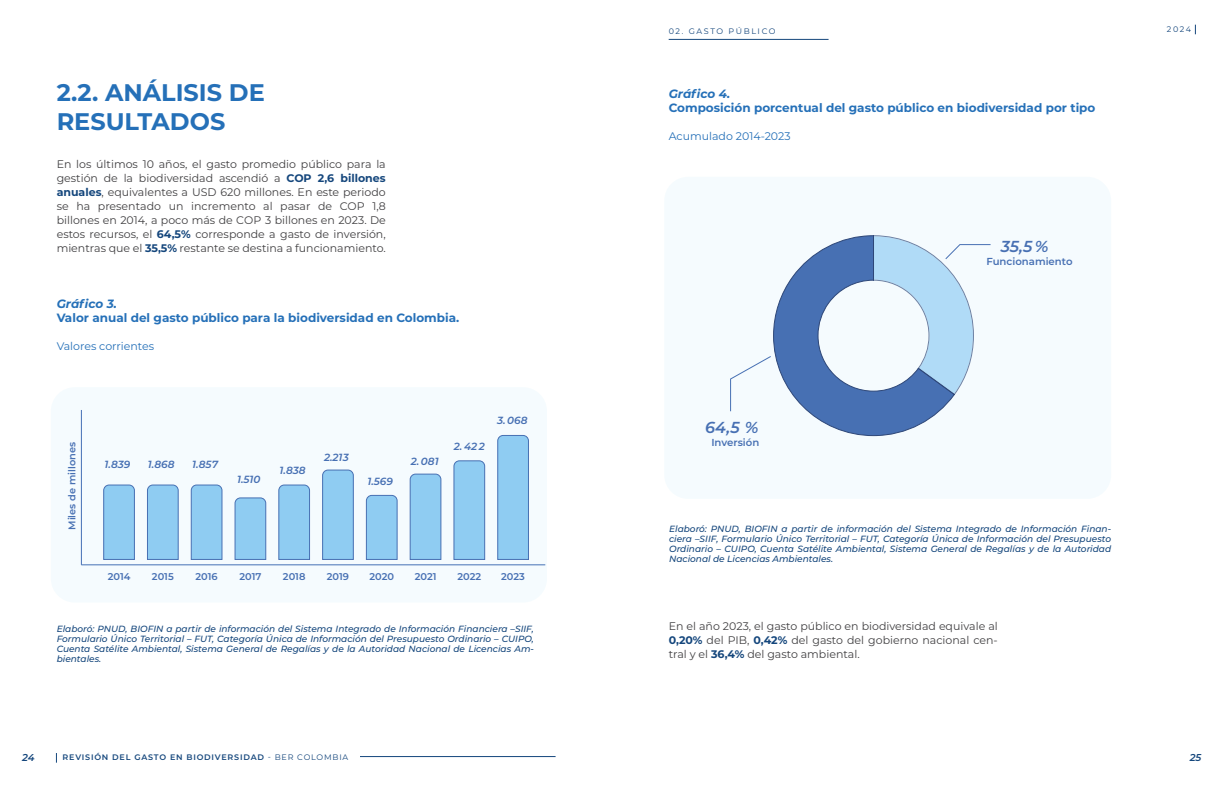
<style>
.page{position:relative;width:1224px;height:792px;background:#fff}
.page>*{position:absolute;margin:0;border:0;box-sizing:border-box;transform-origin:0 0}
.t1{font:700 24px/28.8px "Montserrat";color:#2570b8}
.t2{font:italic 600 15.9px "Montserrat";color:#4770b3}
.t3{font:700 12px "Montserrat";color:#2570b8}
.t4{font:italic 700 12px "Montserrat";letter-spacing:-.005em;color:#2570b8}
.t5{font:11px/14px "Montserrat";color:#414042;text-align:justify}
.t6{font:11px "Montserrat";color:#2570b8}
.t7{font:italic 600 10.4px "Montserrat";color:#4770b3}
.t8{font:600 10.1px "Montserrat";color:#4770b3}
.t9{font:italic 600 10px "Montserrat";color:#14467c}
.t10{font:600 9.8px "Montserrat";color:#4770b3}
.t11{font:italic 500 9px/10px "Montserrat";color:#14467c;text-align:justify}
.t12{font:600 8px "Montserrat";letter-spacing:.1em;color:#14467c}
.t13{font:8px "Montserrat";letter-spacing:.2em;color:#14467c}
.s1{font-weight:700;color:#14467c}
.s2{font-weight:400}
</style>
<div class="page">
<hr style="left:360px;top:756px;width:196px;height:1px;background:#14467c">
<hr style="left:669px;top:39px;width:160px;height:1px;background:#14467c">
<div style="left:51px;top:387px;width:496px;height:216px;background:#f5fbfe;border-radius:24px"></div>
<div style="left:664px;top:177px;width:447px;height:322px;background:#f5fbfe;border-radius:24px"></div>
<svg style="left:497px;top:435px;width:32px;height:125px;background:#8ac5ed"></svg>
<svg style="left:453px;top:460px;width:33px;height:100px;background:#8ec7ed"></svg>
<svg style="left:409px;top:473px;width:33px;height:87px;background:#8ec7ed"></svg>
<svg style="left:365px;top:494px;width:33px;height:66px;background:#8ec6ed"></svg>
<svg style="left:322px;top:469px;width:32px;height:91px;background:#8ac5ec"></svg>
<svg style="left:278px;top:484px;width:32px;height:76px;background:#8bc5ec"></svg>
<svg style="left:190px;top:484px;width:33px;height:76px;background:#8ec6ed"></svg>
<svg style="left:147px;top:484px;width:32px;height:76px;background:#8bc5ec"></svg>
<svg style="left:103px;top:484px;width:32px;height:76px;background:#8ac4ec"></svg>
<svg style="left:234px;top:497px;width:33px;height:63px;background:#8ec6ed"></svg>
<hr style="left:81px;top:565px;width:464px;height:1px;background:#4570b5">
<hr style="left:81px;top:410px;width:1px;height:155px;background:#4570b5">
<svg style="left:730px;top:235px;width:261px;height:201px"></svg>
<h1 class="t1" style="left:57px;top:77px;width:210px">2.2. ANÁLISIS DE<br>RESULTADOS</h1>
<p class="t5" style="left:57px;top:157px;width:331px">En los últimos 10 años, el gasto promedio público para la gestión de la biodiversidad ascendió a <span class="s1">COP 2,6 billones anuales</span>, equivalentes a USD 620 millones. En este periodo se ha presentado un incremento al pasar de COP 1,8 billones en 2014, a poco más de COP 3 billones en 2023. De estos recursos, el <span class="s1">64,5%</span> corresponde a gasto de inversión, mientras que el <span class="s1">35,5%</span> restante se destina a funcionamiento.</p>
<h3 class="t4" style="left:57px;top:295px;width:62px">Gráfico 3.</h3>
<h3 class="t3" style="left:57px;top:309px;width:404px">Valor anual del gasto público para la biodiversidad en Colombia.</h3>
<p class="t6" style="left:57px;top:339px;width:99px">Valores corrientes</p>
<p class="t10" style="left:65px;top:530px;width:89px;rotate:-90deg">Miles de millones</p>
<p class="t7" style="left:105px;top:457px;width:27px">1.839</p>
<p class="t7" style="left:148px;top:457px;width:28px">1.868</p>
<p class="t7" style="left:192px;top:457px;width:27px">1.857</p>
<p class="t7" style="left:237px;top:472px;width:25px">1.510</p>
<p class="t7" style="left:280px;top:463px;width:28px">1.838</p>
<p class="t7" style="left:324px;top:450px;width:26px">2.213</p>
<p class="t7" style="left:367px;top:474px;width:27px">1.569</p>
<p class="t7" style="left:411px;top:453px;width:29px">2.081</p>
<p class="t7" style="left:454px;top:439px;width:32px">2.422</p>
<p class="t7" style="left:497px;top:413px;width:32px">3.068</p>
<p class="t10" style="left:108px;top:569px;width:24px">2014</p>
<p class="t10" style="left:152px;top:569px;width:23px">2015</p>
<p class="t10" style="left:196px;top:569px;width:24px">2016</p>
<p class="t10" style="left:239px;top:569px;width:24px">2017</p>
<p class="t10" style="left:283px;top:569px;width:24px">2018</p>
<p class="t10" style="left:327px;top:569px;width:24px">2019</p>
<p class="t10" style="left:369px;top:569px;width:26px">2020</p>
<p class="t10" style="left:415px;top:569px;width:23px">2021</p>
<p class="t10" style="left:457px;top:569px;width:25px">2022</p>
<p class="t10" style="left:501px;top:569px;width:25px">2023</p>
<p class="t11" style="left:57px;top:623px;width:479px">Elaboró: PNUD, BIOFIN a partir de información del Sistema Integrado de Información Financiera –SIIF, Formulario Único Territorial – FUT, Categoría Única de Información del Presupuesto Ordinario – CUIPO, Cuenta Satélite Ambiental, Sistema General de Regalías y de la Autoridad Nacional de Licencias Am&shy;bientales.</p>
<p class="t13" style="left:669px;top:26px;width:108px">02. GASTO PÚBLICO</p>
<p class="t13" style="left:1167px;top:24px;width:26px">2024</p>
<h3 class="t4" style="left:669px;top:85px;width:63px">Gráfico 4.</h3>
<h3 class="t3" style="left:669px;top:99px;width:428px">Composición porcentual del gasto público en biodiversidad por tipo</h3>
<p class="t6" style="left:669px;top:129px;width:124px">Acumulado 2014-2023</p>
<h2 class="t2" style="left:1001px;top:236px;width:49px">35,5 %</h2>
<h2 class="t2" style="left:705px;top:416px;width:55px">64,5 %</h2>
<p class="t8" style="left:711px;top:435px;width:49px">Inversión</p>
<p class="t8" style="left:986px;top:255px;width:88px">Funcionamiento</p>
<p class="t11" style="left:669px;top:524px;width:444px">Elaboró: PNUD, BIOFIN a partir de información del Sistema Integrado de Información Finan&shy;ciera –SIIF, Formulario Único Territorial – FUT, Categoría Única de Información del Presupuesto Ordinario – CUIPO, Cuenta Satélite Ambiental, Sistema General de Regalías y de la Autoridad Nacional de Licencias Ambientales.</p>
<p class="t5" style="left:669px;top:619px;width:331px">En el año 2023, el gasto público en biodiversidad equivale al <span class="s1">0,20%</span> del PIB, <span class="s1">0,42%</span> del gasto del gobierno nacional cen&shy;tral y el <span class="s1">36,4%</span> del gasto ambiental.</p>
<p class="t9" style="left:22px;top:751px;width:14px">24</p>
<p class="t12" style="left:63px;top:752px;width:287px">REVISIÓN DEL GASTO EN BIODIVERSIDAD <span class="s2">- BER COLOMBIA</span></p>
<p class="t9" style="left:1190px;top:751px;width:13px">25</p>
</div>
